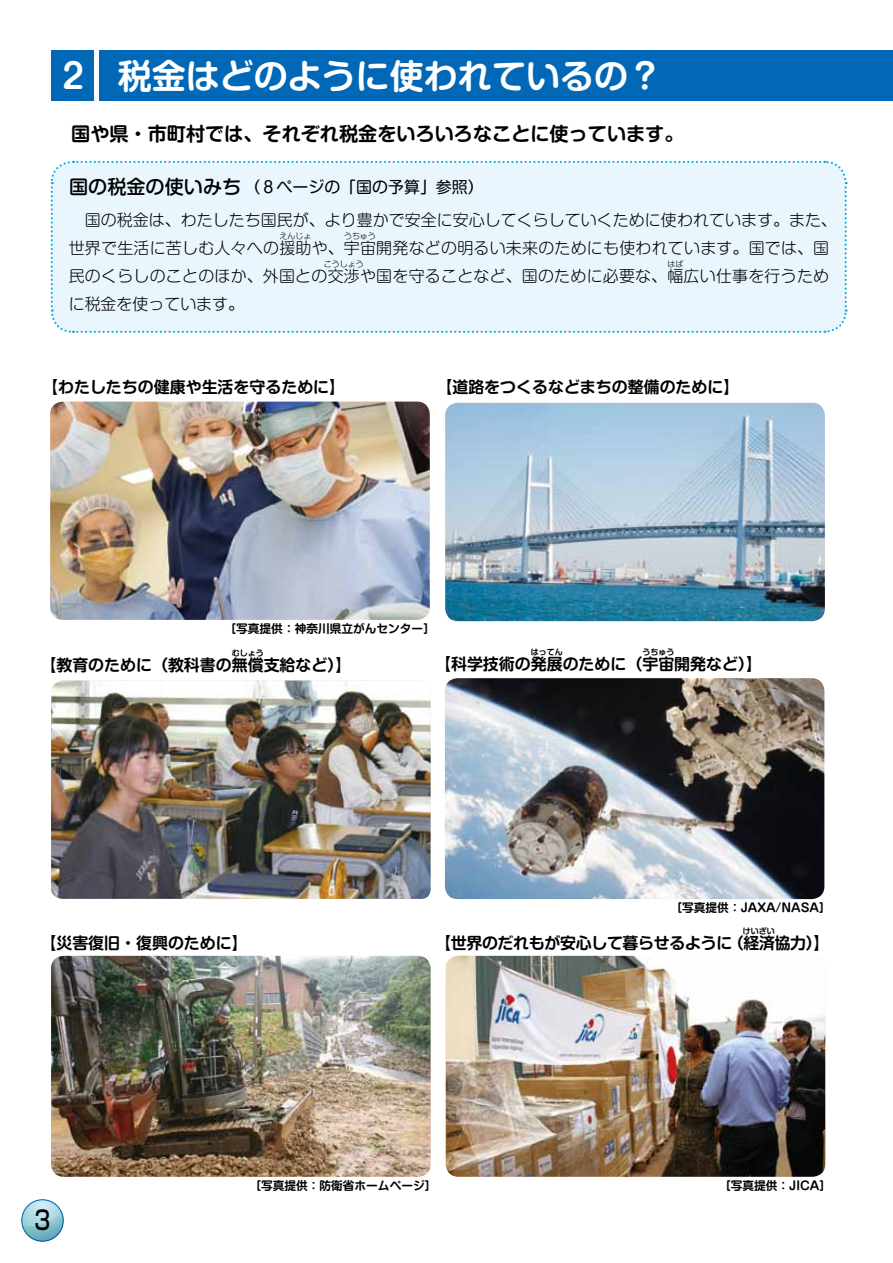
<style>
.page{position:relative;width:893px;height:1263px;background:#fff}
.page>*{position:absolute;margin:0;border:0;box-sizing:border-box;transform-origin:0 0}
.t1{font:700 34.05px "Shin M Go Pro De";color:#fff}
.t2{font:500 26.1px "Shin Go Pro";color:#000;scale:.8 1}
.t3{font:700 19.2px "Shin M Go Pro De";color:#000}
.t4{font:500 19.2px "Shin M Go Pro";color:#000}
.t5{font:300 15.9px/27.9px "Shin M Go Pro";letter-spacing:.015em;color:#000}
.t6{font:700 15.9px "Shin M Go Pro De";color:#000}
.t7{font:700 15.9px "Shin M Go Pro De";letter-spacing:-.02em;color:#000}
.t8{font:15.9px "Shin M Go Pro";color:#000}
.t9{font:700 11.7px "Shin M Go Pro De";color:#000}
.t10{font:700 7.95px "Shin M Go Pro De";color:#000}
.t11{font:300 7.95px "Shin M Go Pro";color:#000}
</style>
<div class="page">
<div style="left:50px;top:160px;width:798px;height:173px;background:#eaf6fd"></div>
<div style="left:51px;top:51px;width:842px;height:50px;background:#0068b7"></div>
<div style="left:94px;top:47px;width:5px;height:56px;background:#fff"></div>
<img style="left:50px;top:402px;width:380px;height:218px">
<img style="left:51px;top:680px;width:380px;height:219px">
<img style="left:445px;top:403px;width:380px;height:218px">
<img style="left:445px;top:678px;width:379px;height:221px">
<img style="left:51px;top:956px;width:380px;height:221px">
<img style="left:446px;top:956px;width:379px;height:221px">
<svg style="left:21px;top:1199px;width:43px;height:43px"></svg>
<h1 class="t1" style="left:62px;top:48px;width:601px">2　税金はどのように使われているの？</h1>
<p class="t3" style="left:52px;top:119px;width:633px">　国や県・市町村では、それぞれ税金をいろいろなことに使っています。</p>
<p class="t4" style="left:69px;top:172px;width:174px">国の税金の使いみち</p>
<p class="t5" style="left:69px;top:204px;width:770px">　国の税金は、わたしたち国民が、より豊かで安全に安心してくらしていくために使われています。また、世界で生活に苦しむ人々への援助や、宇宙開発などの明るい未来のためにも使われています。国では、国</p>
<p class="t8" style="left:245px;top:174px;width:241px">（８ページの「国の予算」参照）</p>
<p class="t11" style="left:279px;top:230px;width:33px">えんじょ</p>
<p class="t11" style="left:344px;top:230px;width:33px">うちゅう</p>
<p class="t5" style="left:69px;top:260px;width:762px">民のくらしのことのほか、外国との交渉や国を守ることなど、国のために必要な、幅広い仕事を行うため</p>
<p class="t11" style="left:324px;top:258px;width:41px">こうしょう</p>
<p class="t11" style="left:667px;top:258px;width:17px">はば</p>
<p class="t5" style="left:69px;top:288px;width:177px">に税金を使っています。</p>
<p class="t6" style="left:42px;top:374px;width:304px">【わたしたちの健康や生活を守るために】</p>
<p class="t6" style="left:436px;top:374px;width:304px">【道路をつくるなどまちの整備のために】</p>
<p class="t9" style="left:225px;top:619px;width:212px">［写真提供：神奈川県立がんセンター］</p>
<p class="t10" style="left:232px;top:646px;width:33px">むしょう</p>
<p class="t6" style="left:40px;top:652px;width:312px">【教育のために（教科書の無償支給など）】</p>
<p class="t10" style="left:531px;top:645px;width:33px">はってん</p>
<p class="t10" style="left:642px;top:645px;width:33px">うちゅう</p>
<p class="t6" style="left:435px;top:651px;width:328px">【科学技術の発展のために（宇宙開発など）】</p>
<p class="t9" style="left:670px;top:898px;width:162px">［写真提供：JAXA/NASA］</p>
<p class="t10" style="left:743px;top:925px;width:33px">けいざい</p>
<p class="t6" style="left:40px;top:930px;width:209px">【災害復旧・復興のために】</p>
<p class="t7" style="left:435px;top:930px;width:396px">【世界のだれもが安心して暮らせるように（経済協力）】</p>
<h2 class="t2" style="left:35px;top:1199px;width:21px">3</h2>
<p class="t9" style="left:249px;top:1175px;width:189px">［写真提供：防衛省ホームページ］</p>
<p class="t9" style="left:719px;top:1175px;width:113px">［写真提供：JICA］</p>
</div>
